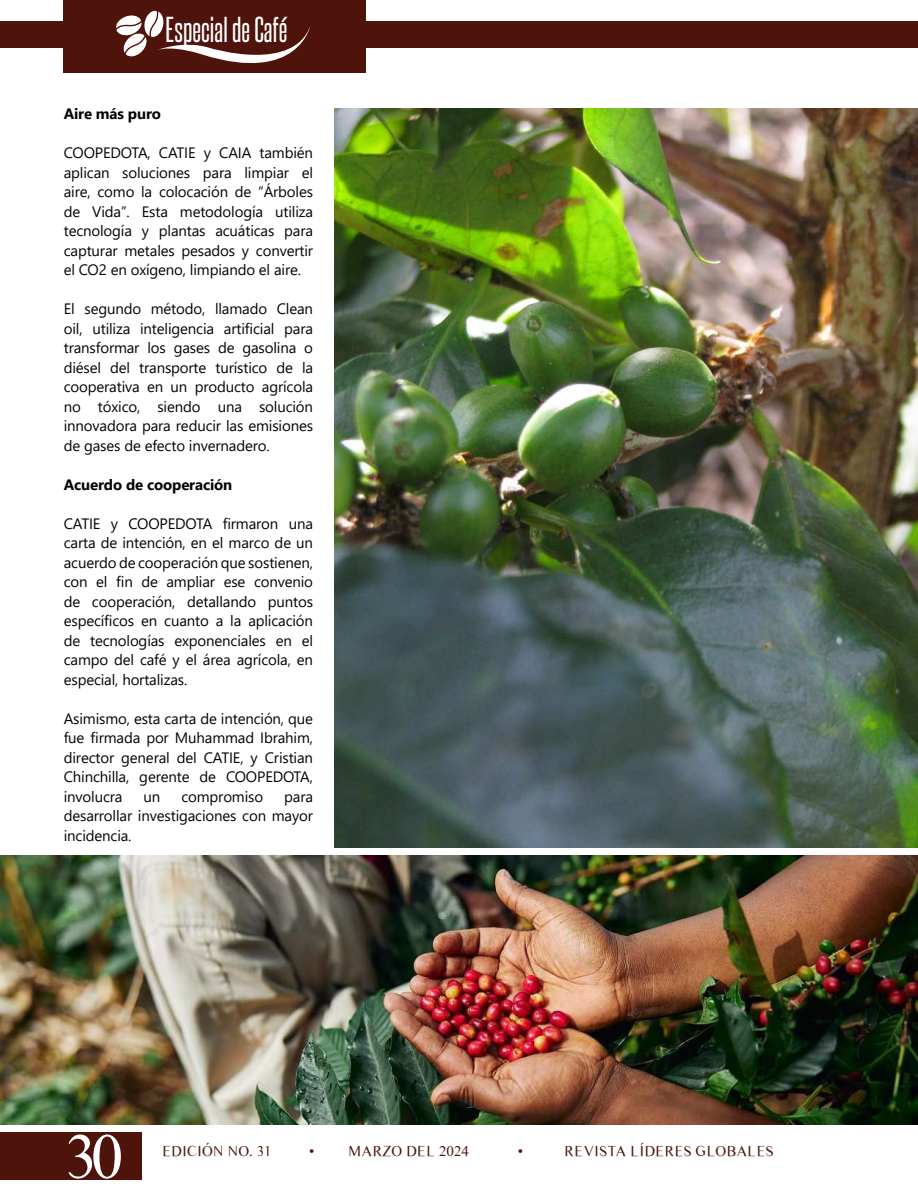
<style>
.page{position:relative;width:918px;height:1188px;background:#fff}
.page>*{position:absolute;margin:0;border:0;box-sizing:border-box;transform-origin:0 0}
.t1{font:64.35px "Times Sans Serif";color:#fff}
.t2{font:31.05px "Steelfish Rg";color:#fff}
.t3{font:15px/19.5px "Segoe UI";letter-spacing:-.01em;color:#040503;text-align:justify}
.t4{font:15px "Times Sans Serif";color:#4d170f}
.t5{font:700 15px "Segoe UI";letter-spacing:-.01em;color:#040503}
</style>
<div class="page">
<div style="left:64px;top:0;width:302px;height:73px;background:#4e130b"></div>
<div style="left:0;top:22px;width:918px;height:26px;background:#4e130b"></div>
<div style="left:0;top:1132px;width:141px;height:48px;background:#4e130b"></div>
<svg style="left:116px;top:11px;width:194px;height:53px"></svg>
<img style="left:334px;top:109px;width:584px;height:739px">
<img style="left:0;top:855px;width:918px;height:269px">
<h2 class="t2" style="left:166px;top:7px;width:123px">Especial de Café</h2>
<p class="t5" style="left:64px;top:100px;width:99px">Aire más puro</p>
<p class="t3" style="left:64px;top:142px;width:251px">COOPEDOTA, CATIE y CAIA también aplican soluciones para limpiar el aire, como la colocación de “Árboles de Vida”. Esta metodología utiliza tecnología y plantas acuáticas para capturar metales pesados y convertir el CO2 en oxígeno, limpiando el aire.</p>
<p class="t3" style="left:64px;top:298px;width:251px">El segundo método, llamado Clean oil, utiliza inteligencia artificial para transformar los gases de gasolina o diésel del transporte turístico de la cooperativa en un producto agrícola no tóxico, siendo una solución innovadora para reducir las emisiones de gases de efecto invernadero.</p>
<p class="t5" style="left:64px;top:470px;width:170px">Acuerdo de cooperación</p>
<p class="t3" style="left:64px;top:512px;width:251px">CATIE y COOPEDOTA firmaron una carta de intención, en el marco de un acuerdo de cooperación que sostienen, con el fin de ampliar ese convenio de cooperación, detallando puntos específicos en cuanto a la aplicación de tecnologías exponenciales en el campo del café y el área agrícola, en especial, hortalizas.</p>
<p class="t3" style="left:64px;top:707px;width:251px">Asimismo, esta carta de intención, que fue firmada por Muhammad Ibrahim, director general del CATIE, y Cristian Chinchilla, gerente de COOPEDOTA, involucra</p>
<p class="t3" style="left:144px;top:785px;width:18px">un</p>
<p class="t3" style="left:181px;top:785px;width:83px">compromiso</p>
<p class="t3" style="left:64px;top:785px;width:251px;text-indent:220px">para desarrollar investigaciones con mayor incidencia.</p>
<h1 class="t1" style="left:65px;top:1113px;width:59px">30</h1>
<p class="t4" style="left:162px;top:1141px;width:111px">EDICIÓN NO. 31</p>
<p class="t4" style="left:309px;top:1141px;width:161px">• MARZO DEL 2024</p>
<p class="t4" style="left:518px;top:1141px;width:7px">•</p>
<p class="t4" style="left:564px;top:1141px;width:211px">REVISTA LÍDERES GLOBALES</p>
</div>
